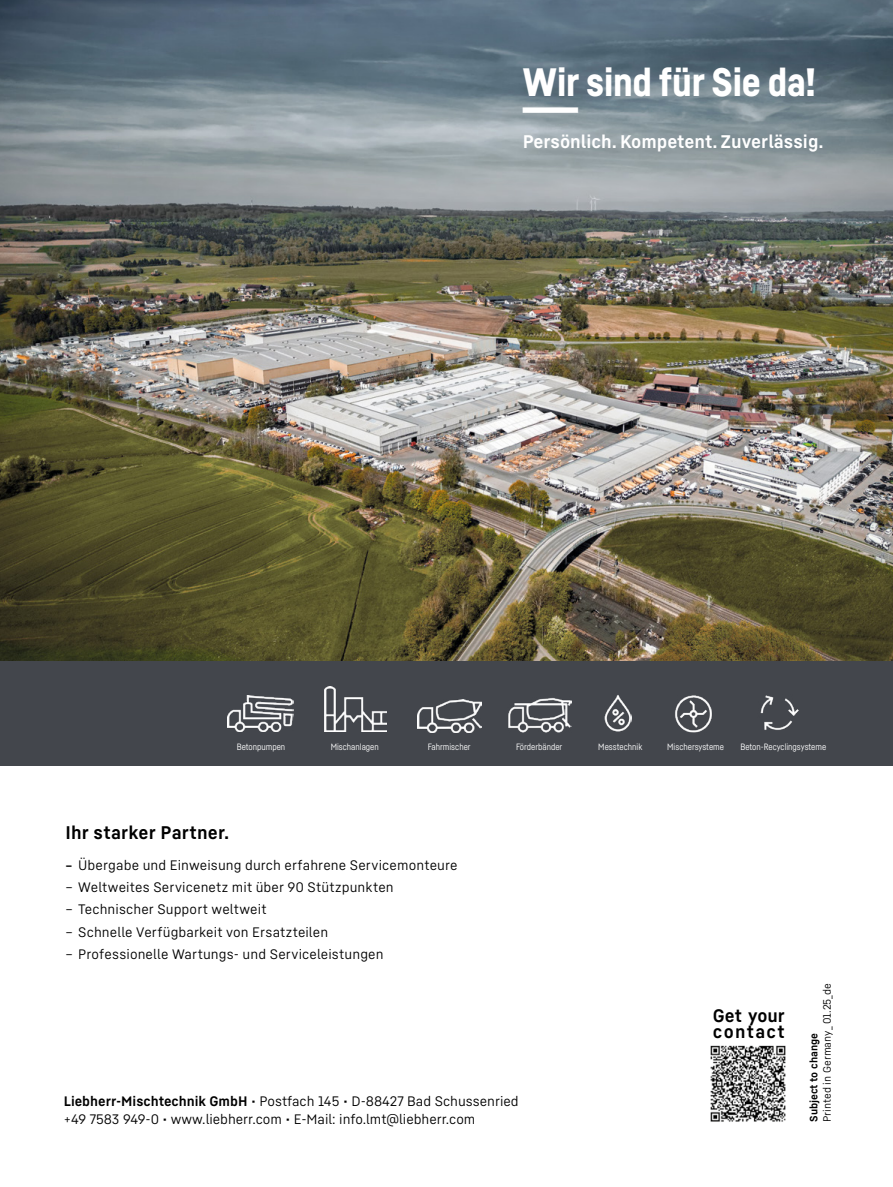
<style>
.page{position:relative;width:893px;height:1187px;background:#fff}
.page>*{position:absolute;margin:0;border:0;box-sizing:border-box;transform-origin:0 0}
.t1{font:900 39px "Liebherr Head";letter-spacing:-.005em;color:#fff}
.t2{font:700 18px "Liebherr Text";color:#fff}
.t3{font:700 18px "Liebherr Text";letter-spacing:.01em;color:#000}
.t4{font:700 17.7px/15.9px "Liebherr Text";letter-spacing:.07em;color:#000}
.t5{font:13.5px/18px "Liebherr Text";letter-spacing:.01em;color:#000}
.t6{font:10.5px "Liebherr Text";color:#000}
.t7{font:700 10.5px "Liebherr Text";color:#000}
.t8{font:9px "Liebherr Head";color:#fff}
.s1{font-weight:700;font-size:12px}
.s2{font-weight:700}
</style>
<div class="page">
<div style="left:0;top:660px;width:893px;height:105px;background:#43464c"></div>
<img style="left:325px;top:686px;width:61px;height:45px">
<img style="left:228px;top:695px;width:65px;height:36px">
<img style="left:760px;top:695px;width:39px;height:35px">
<img style="left:604px;top:695px;width:28px;height:36px">
<img style="left:417px;top:699px;width:64px;height:33px">
<img style="left:675px;top:695px;width:37px;height:38px">
<img style="left:508px;top:698px;width:64px;height:34px">
<img style="left:0;top:0;width:893px;height:660px">
<img style="left:710px;top:1045px;width:76px;height:77px">
<h1 class="t1" style="left:523px;top:58px;width:295px">Wir sind für Sie da!</h1>
<h2 class="t2" style="left:523px;top:129px;width:302px"><sup>---</sup>Persönlich. Kompetent. Zuverlässig.</h2>
<p class="t8" style="left:237px;top:741px;width:50px">Betonpumpen</p>
<p class="t8" style="left:331px;top:741px;width:50px">Mischanlagen</p>
<p class="t8" style="left:428px;top:741px;width:44px">Fahrmischer</p>
<p class="t8" style="left:516px;top:741px;width:48px">Förderbänder</p>
<p class="t8" style="left:598px;top:741px;width:46px">Messtechnik</p>
<p class="t8" style="left:667px;top:741px;width:58px">Mischersysteme</p>
<p class="t8" style="left:740px;top:741px;width:88px">Beton-Recyclingsysteme</p>
<h2 class="t3" style="left:65px;top:820px;width:165px">Ihr starker Partner.</h2>
<p class="t5" style="left:65px;top:855px;width:394px"><span class="s1">–</span> Übergabe und Einweisung durch erfahrene Servicemonteure</p>
<p class="t5" style="left:65px;top:877px;width:330px">– Weltweites Servicenetz mit über 90 Stützpunkten</p>
<p class="t5" style="left:65px;top:899px;width:203px">– Technischer Support weltweit</p>
<p class="t5" style="left:65px;top:922px;width:264px">– Schnelle Verfügbarkeit von Ersatzteilen</p>
<p class="t5" style="left:65px;top:944px;width:320px">– Professionelle Wartungs- und Serviceleistungen</p>
<p class="t5" style="left:64px;top:1091px;width:456px"><span class="s2">Liebherr-Mischtechnik GmbH</span> • Postfach 145 • D-88427 Bad Schussenried +49 7583 949-0 • www.liebherr.com • E-Mail: info.lmt@liebherr.com</p>
<h3 class="t4" style="left:713px;top:1006px;width:73px">Get your contact</h3>
<p class="t6" style="left:820px;top:1121px;width:140px;rotate:-90deg">Printed in Germany_ 01.25_de</p>
<p class="t7" style="left:807px;top:1121px;width:90px;rotate:-90deg">Subject to change</p>
</div>
